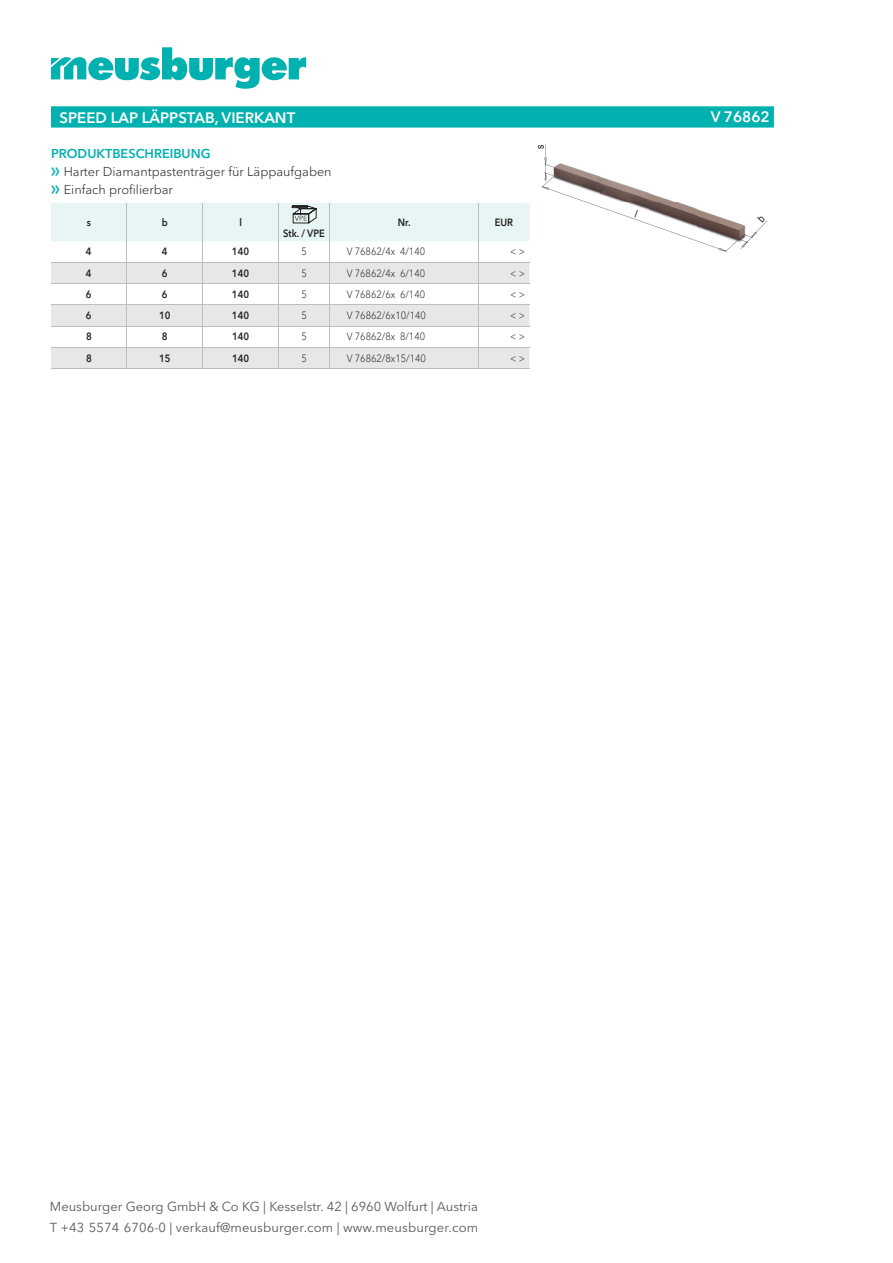
<style>
.page{position:relative;width:893px;height:1263px;background:#fff}
.page>*{position:absolute;margin:0;border:0;box-sizing:border-box;transform-origin:0 0}
.t1{font:600 15px "Avenir Next W1 G";color:#fff}
.t2{font:12.9px/20.7px "Avenir Next W1 G";color:#57585a}
.t3{font:300 12.75px/18px "Avenir Next W1 G";color:#231f20}
.t4{font:300 10.5px "Avenir Next W1 G";color:#231f20;scale:.9 1}
.t5{font:600 10.5px "Avenir Next W1 G";color:#231f20;scale:.9 1}
.t6{font:10.5px "Arial";color:#231f20;scale:.85 1}
.s1{font-weight:600;color:#00b1b0}
.s2{font-family:"Meusburger Sonderzeichen";font-weight:400;color:#00b1b0}
</style>
<div class="page">
<svg style="left:51px;top:47px;width:255px;height:42px"></svg>
<svg style="left:51px;top:106px;width:723px;height:22px;background:#08b3b2"></svg>
<hr style="left:51px;top:368px;width:76px;height:1px;background:#bcbdc0">
<hr style="left:127px;top:368px;width:76px;height:1px;background:#bcbdc0">
<hr style="left:203px;top:368px;width:75px;height:1px;background:#bcbdc0">
<hr style="left:278px;top:368px;width:52px;height:1px;background:#bcbdc0">
<hr style="left:330px;top:368px;width:148px;height:1px;background:#bcbdc0">
<hr style="left:478px;top:368px;width:51px;height:1px;background:#bcbdc0">
<svg style="left:51px;top:203px;width:478px;height:165px"></svg>
<hr style="left:545px;top:145px;width:1px;height:37px;background:#231f20">
<svg style="left:541px;top:158px;width:226px;height:94px"></svg>
<p class="t1" style="left:60px;top:108px;width:237px">SPEED LAP LÄPPSTAB, VIERKANT</p>
<p class="t1" style="left:711px;top:108px;width:60px">V 76862</p>
<p class="t3" style="left:51px;top:145px;width:282px"><span class="s1">PRODUKTBESCHREIBUNG<br></span><span class="s2">f</span> Harter Diamantpastenträger für Läppaufgaben <span class="s2">f</span> Einfach profilierbar</p>
<p class="t5" style="left:87px;top:216px;width:6px">s</p>
<p class="t5" style="left:162px;top:216px;width:8px">b</p>
<p class="t5" style="left:239px;top:216px;width:4px">l</p>
<p class="t5" style="left:398px;top:216px;width:16px">Nr.</p>
<p class="t5" style="left:495px;top:216px;width:22px">EUR</p>
<p class="t5" style="left:283px;top:227px;width:48px">Stk. / VPE</p>
<p class="t5" style="left:86px;top:245px;width:8px">4</p>
<p class="t5" style="left:162px;top:245px;width:8px">4</p>
<p class="t5" style="left:232px;top:245px;width:21px">140</p>
<p class="t4" style="left:301px;top:245px;width:8px">5</p>
<p class="t4" style="left:347px;top:245px;width:89px">V 76862/4x 4/140</p>
<p class="t4" style="left:510px;top:245px;width:18px">&lt; &gt;</p>
<p class="t5" style="left:86px;top:267px;width:8px">4</p>
<p class="t5" style="left:162px;top:267px;width:8px">6</p>
<p class="t5" style="left:232px;top:267px;width:21px">140</p>
<p class="t4" style="left:301px;top:267px;width:8px">5</p>
<p class="t4" style="left:347px;top:267px;width:89px">V 76862/4x 6/140</p>
<p class="t4" style="left:510px;top:267px;width:18px">&lt; &gt;</p>
<p class="t5" style="left:86px;top:288px;width:8px">6</p>
<p class="t5" style="left:162px;top:288px;width:8px">6</p>
<p class="t5" style="left:232px;top:288px;width:21px">140</p>
<p class="t4" style="left:301px;top:288px;width:8px">5</p>
<p class="t4" style="left:347px;top:288px;width:89px">V 76862/6x 6/140</p>
<p class="t4" style="left:510px;top:288px;width:18px">&lt; &gt;</p>
<p class="t5" style="left:86px;top:309px;width:8px">6</p>
<p class="t5" style="left:159px;top:309px;width:14px">10</p>
<p class="t5" style="left:232px;top:309px;width:21px">140</p>
<p class="t4" style="left:301px;top:309px;width:8px">5</p>
<p class="t4" style="left:347px;top:309px;width:89px">V 76862/6x10/140</p>
<p class="t4" style="left:510px;top:309px;width:18px">&lt; &gt;</p>
<p class="t5" style="left:86px;top:330px;width:8px">8</p>
<p class="t5" style="left:162px;top:330px;width:8px">8</p>
<p class="t5" style="left:232px;top:330px;width:21px">140</p>
<p class="t4" style="left:301px;top:330px;width:8px">5</p>
<p class="t4" style="left:347px;top:330px;width:89px">V 76862/8x 8/140</p>
<p class="t4" style="left:510px;top:330px;width:18px">&lt; &gt;</p>
<p class="t5" style="left:86px;top:352px;width:8px">8</p>
<p class="t5" style="left:159px;top:352px;width:14px">15</p>
<p class="t5" style="left:232px;top:352px;width:21px">140</p>
<p class="t4" style="left:301px;top:352px;width:8px">5</p>
<p class="t4" style="left:347px;top:352px;width:89px">V 76862/8x15/140</p>
<p class="t4" style="left:510px;top:352px;width:18px">&lt; &gt;</p>
<p class="t6" style="left:533px;top:149px;width:7px;rotate:-90deg">s</p>
<p class="t2" style="left:50px;top:1196px;width:430px">Meusburger Georg GmbH &amp; Co KG | Kesselstr. 42 | 6960 Wolfurt | Austria<br>T +43 5574 6706-0 | verkauf@meusburger.com | www.meusburger.com</p>
</div>
